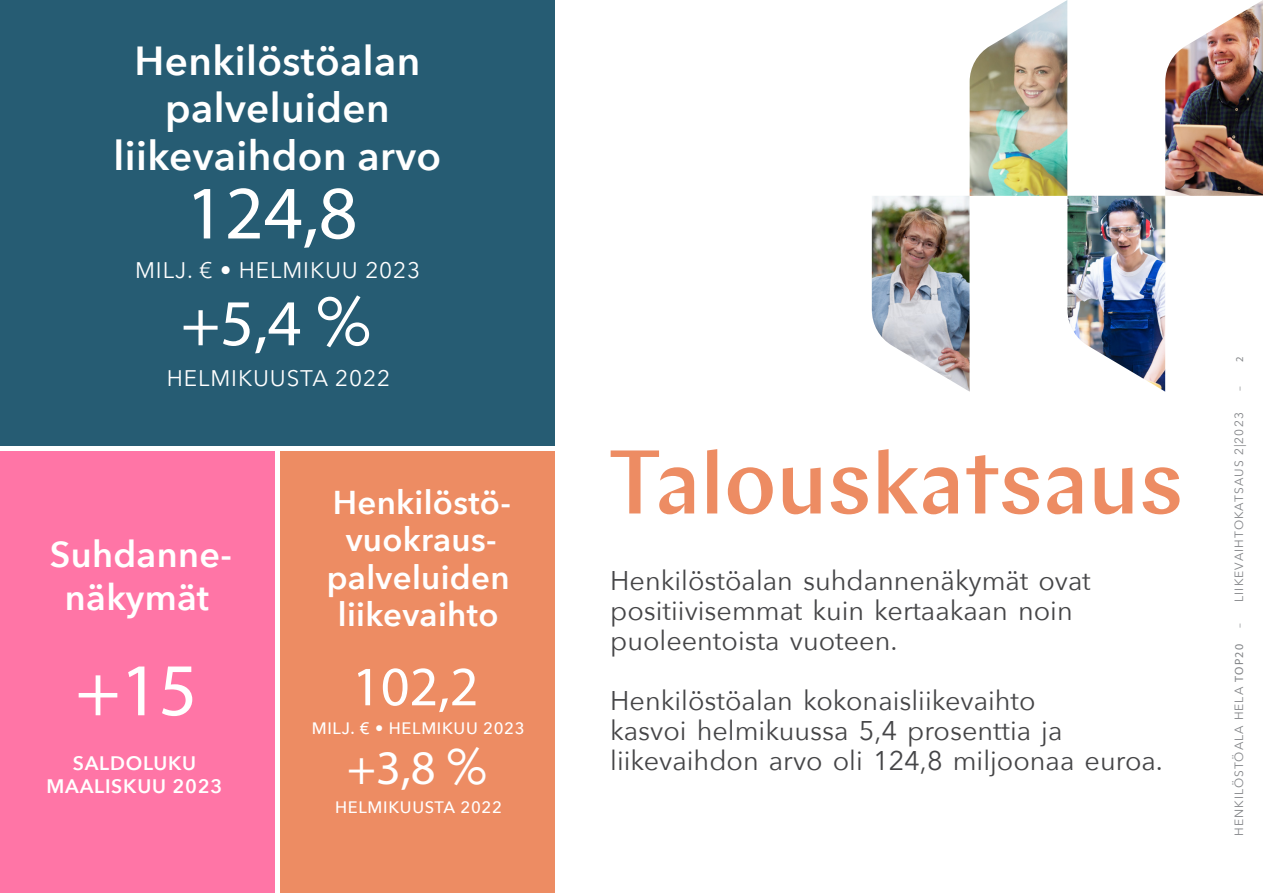
<style>
.page{position:relative;width:1263px;height:893px;background:#fff}
.page>*{position:absolute;margin:0;border:0;box-sizing:border-box;transform-origin:0 0}
.Talouskatsaus___otsi{font:500 90px "Chap";color:#ed8c63}
.t1{font:76.05px "Myriad Pro";color:#fff}
.t2{font:75px "Myriad Pro";color:#fff}
.t3{font:65.85px "Myriad Pro";color:#fff}
.t4{font:55.95px "Myriad Pro";color:#fff}
.t5{font:48.45px "Myriad Pro";color:#fff}
.t6{font:600 40.5px "Avenir Next";letter-spacing:.01em;color:#fff}
.t7{font:600 36px "Avenir Next";letter-spacing:.01em;color:#fff}
.t8{font:600 33px/37.5px "Avenir Next";letter-spacing:.01em;color:#fff;text-align:center}
.Talouskatsaus___ingr{font:27px/30px "Avenir Next";color:#454547}
.t9{font:22.5px "Avenir Next";letter-spacing:.04em;color:#fff}
.t10{font:600 19.5px "Avenir Next";letter-spacing:.04em;color:#fff}
.t11{font:500 16.5px "Avenir Next";letter-spacing:.04em;color:#fff}
.t12{font:12px "Avenir Next";letter-spacing:.09em;color:#828487}
.s1{font-family:"Avenir Next";font-size:67.5px}
.s2{font-family:"Avenir Next";font-size:49.65px}
.s3{font-family:"Myriad Pro";font-size:10.5px}
.s4{font-family:"Myriad Pro"}
</style>
<div class="page">
<img style="left:1165px;top:0;width:98px;height:196px">
<img style="left:970px;top:0;width:97px;height:196px">
<img style="left:1067px;top:196px;width:98px;height:196px">
<img style="left:872px;top:196px;width:97px;height:195px">
<div style="left:0;top:0;width:555px;height:445px;background:#265c73"></div>
<div style="left:0;top:451px;width:274px;height:442px;background:#ff75a6"></div>
<div style="left:281px;top:451px;width:274px;height:442px;background:#ed8c63"></div>
<p class="t6" style="left:135px;top:26px;width:287px">Henkilöstöalan</p>
<p class="t6" style="left:165px;top:73px;width:226px">palveluiden</p>
<p class="t6" style="left:114px;top:121px;width:329px">liikevaihdon arvo</p>
<p class="t1" style="left:186px;top:166px;width:173px">124,8</p>
<p class="t9" style="left:135px;top:251px;width:287px">MILJ. € • HELMIKUU 2023</p>
<p class="t3" style="left:181px;top:283px;width:192px">+5,4 <span class="s1">%</span></p>
<p class="t9" style="left:167px;top:359px;width:225px">HELMIKUUSTA 2022</p>
<p class="Talouskatsaus___otsi" style="left:608px;top:426px;width:577px">Talouskatsaus</p>
<p class="t8" style="left:333px;top:482px;width:180px">Henkilöstö-</p>
<p class="t8" style="left:346px;top:520px;width:152px">vuokraus-</p>
<p class="t8" style="left:327px;top:557px;width:185px">palveluiden liikevaihto</p>
<p class="Talouskatsaus___ingr" style="left:610px;top:565px;width:482px">Henkilöstöalan suhdannenäkymät ovat positiivisemmat kuin kertaakaan noin puoleentoista vuoteen.</p>
<p class="Talouskatsaus___ingr" style="left:610px;top:685px;width:427px">Henkilöstöalan kokonaisliikevaihto</p>
<p class="Talouskatsaus___ingr" style="left:610px;top:715px;width:454px">kasvoi helmikuussa 5,4 prosenttia ja</p>
<p class="t7" style="left:50px;top:524px;width:184px">Suhdanne-</p>
<p class="t7" style="left:65px;top:567px;width:146px">näkymät</p>
<p class="t2" style="left:76px;top:644px;width:123px">+15</p>
<p class="t4" style="left:352px;top:652px;width:128px">102,2</p>
<p class="t11" style="left:312px;top:714px;width:214px">MILJ. € • HELMIKUU 2023</p>
<p class="t5" style="left:347px;top:738px;width:142px">+3,8 <span class="s2">%</span></p>
<p class="t11" style="left:335px;top:794px;width:168px">HELMIKUUSTA 2022</p>
<p class="t10" style="left:73px;top:746px;width:125px">SALDOLUKU</p>
<p class="Talouskatsaus___ingr" style="left:610px;top:745px;width:554px">liikevaihdon arvo oli 124,8 miljoonaa euroa.</p>
<p class="t10" style="left:46px;top:769px;width:178px">MAALISKUU 2023</p>
<p class="t12" style="left:1229px;top:391px;width:36px;rotate:-90deg">– <span class="s3">2</span></p>
<p class="t12" style="left:1229px;top:628px;width:217px;rotate:-90deg">– LIIKEVAIHTOKATSAUS 2|2023</p>
<p class="t12" style="left:1229px;top:836px;width:193px;rotate:-90deg">HENKILÖSTÖALA HELA <span class="s4">TOP20</span></p>
</div>
